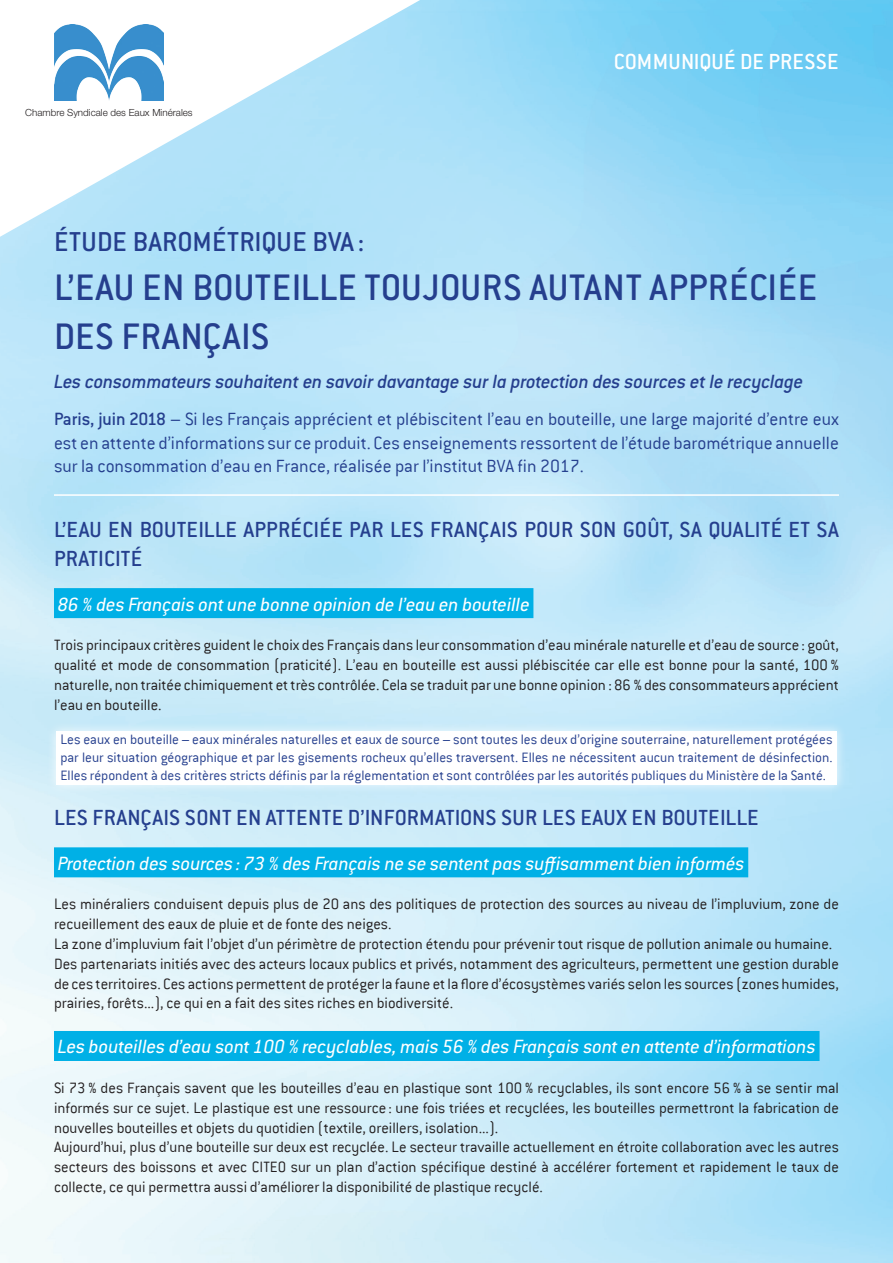
<style>
.page{position:relative;width:893px;height:1263px;background:#fff}
.page>*{position:absolute;margin:0;border:0;box-sizing:border-box;transform-origin:0 0}
.t1{font:40.5px "Conduit ITC Medium";letter-spacing:.015em;color:#253f8e}
.t2{font:30px "Conduit ITC Medium";letter-spacing:.005em;color:#253f8e}
.t3{font:24px/28.8px "Conduit ITC Medium";letter-spacing:.015em;color:#253f8e}
.t4{font:24px "Conduit ITC Medium";letter-spacing:.015em;color:#fff}
.t5{font:italic 21px "Conduit ITC";color:#fff}
.t6{font:italic 21px "Conduit ITC Medium";letter-spacing:-.015em;color:#253f8e}
.t7{font:300 19.5px/23.4px "Conduit ITC";color:#253f8e;text-align:justify}
.t8{font:300 16.5px/19.8px "Conduit ITC";color:#231f20;text-align:justify}
.t9{font:300 15px/18px "Conduit ITC";color:#253f8e;text-align:justify}
.t10{font:300 9.9px "Helvetica Neue LT Std";color:#231f20}
.s1{font-family:"Conduit ITC Medium";font-weight:400}
</style>
<div class="page">
<img style="left:0;top:0;width:893px;height:1263px">
<svg style="left:0;top:0;width:420px;height:237px;fill:#b4e3f9"></svg>
<img style="left:55px;top:24px;width:108px;height:77px">
<hr style="left:54px;top:494px;width:785px;height:2px;background:#fff">
<div style="left:54px;top:588px;width:479px;height:30px;background:#00b0e6"></div>
<div style="left:54px;top:847px;width:694px;height:30px;background:#00b0e6"></div>
<div style="left:54px;top:1031px;width:765px;height:30px;background:#00b0e6"></div>
<div style="left:46px;top:721px;width:801px;height:73px;background:#fff;opacity:.75"></div>
<div style="left:56px;top:731px;width:781px;height:54px;background:#fff"></div>
<p class="t10" style="left:25px;top:107px;width:169px">Chambre Syndicale des Eaux Minérales</p>
<p class="t4" style="left:614px;top:47px;width:226px">COMMUNIQUÉ DE PRESSE</p>
<p class="t2" style="left:54px;top:224px;width:312px">ÉTUDE BAROMÉTRIQUE BVA :</p>
<p class="t1" style="left:54px;top:263px;width:764px">L’EAU EN BOUTEILLE TOUJOURS AUTANT APPRÉCIÉE</p>
<p class="t1" style="left:54px;top:311px;width:217px">DES FRANÇAIS</p>
<p class="t6" style="left:54px;top:369px;width:751px">Les consommateurs souhaitent en savoir davantage sur la protection des sources et le recyclage</p>
<p class="t7" style="left:54px;top:407px;width:787px"><span class="s1">Paris, juin 2018 –</span> Si les Français apprécient et plébiscitent l’eau en bouteille, une large majorité d’entre eux est en attente d’informations sur ce produit. Ces enseignements ressortent de l’étude barométrique annuelle sur la consommation d’eau en France, réalisée par l’institut BVA fin 2017.</p>
<p class="t3" style="left:54px;top:514px;width:786px">L’EAU EN BOUTEILLE APPRÉCIÉE PAR LES FRANÇAIS POUR SON GOÛT, SA QUALITÉ ET SA<br>PRATICITÉ</p>
<p class="t5" style="left:58px;top:591px;width:474px">86 % des Français ont une bonne opinion de l’eau en bouteille</p>
<p class="t8" style="left:54px;top:635px;width:786px">Trois principaux critères guident le choix des Français dans leur consommation d’eau minérale naturelle et d’eau de source : goût, qualité et mode de consommation (praticité). L’eau en bouteille est aussi plébiscitée car elle est bonne pour la santé, 100 % naturelle, non traitée chimiquement et très contrôlée. Cela se traduit par une bonne opinion : 86 % des consommateurs apprécient l’eau en bouteille.</p>
<p class="t9" style="left:60px;top:731px;width:774px">Les eaux en bouteille – eaux minérales naturelles et eaux de source – sont toutes les deux d’origine souterraine, naturellement protégées par leur situation géographique et par les gisements rocheux qu’elles traversent. Elles ne nécessitent aucun traitement de désinfection.<br>Elles répondent à des critères stricts définis par la réglementation et sont contrôlées par les autorités publiques du Ministère de la Santé.</p>
<p class="t3" style="left:54px;top:802px;width:706px">LES FRANÇAIS SONT EN ATTENTE D’INFORMATIONS SUR LES EAUX EN BOUTEILLE</p>
<p class="t5" style="left:58px;top:850px;width:688px">Protection des sources : 73 % des Français ne se sentent pas suffisamment bien informés</p>
<p class="t8" style="left:54px;top:894px;width:786px">Les minéraliers conduisent depuis plus de 20 ans des politiques de protection des sources au niveau de l’impluvium, zone de recueillement des eaux de pluie et de fonte des neiges.</p>
<p class="t8" style="left:54px;top:934px;width:780px">La zone d’impluvium fait l’objet d’un périmètre de protection étendu pour prévenir tout risque de pollution animale ou humaine.</p>
<p class="t8" style="left:54px;top:954px;width:786px">Des partenariats initiés avec des acteurs locaux publics et privés, notamment des agriculteurs, permettent une gestion durable de ces territoires. Ces actions permettent de protéger la faune et la flore d’écosystèmes variés selon les sources (zones humides, prairies, forêts...), ce qui en a fait des sites riches en biodiversité.</p>
<p class="t5" style="left:58px;top:1034px;width:760px">Les bouteilles d’eau sont 100 % recyclables, mais 56 % des Français sont en attente d’informations</p>
<p class="t8" style="left:54px;top:1078px;width:786px">Si 73 % des Français savent que les bouteilles d’eau en plastique sont 100 % recyclables, ils sont encore 56 % à se sentir mal informés sur ce sujet. Le plastique est une ressource : une fois triées et recyclées, les bouteilles permettront la fabrication de nouvelles bouteilles et objets du quotidien (textile, oreillers, isolation...).</p>
<p class="t8" style="left:54px;top:1137px;width:786px">Aujourd’hui, plus d’une bouteille sur deux est recyclée. Le secteur travaille actuellement en étroite collaboration avec les autres secteurs des boissons et avec CITEO sur un plan d’action spécifique destiné à accélérer fortement et rapidement le taux de collecte, ce qui permettra aussi d’améliorer la disponibilité de plastique recyclé.</p>
</div>
